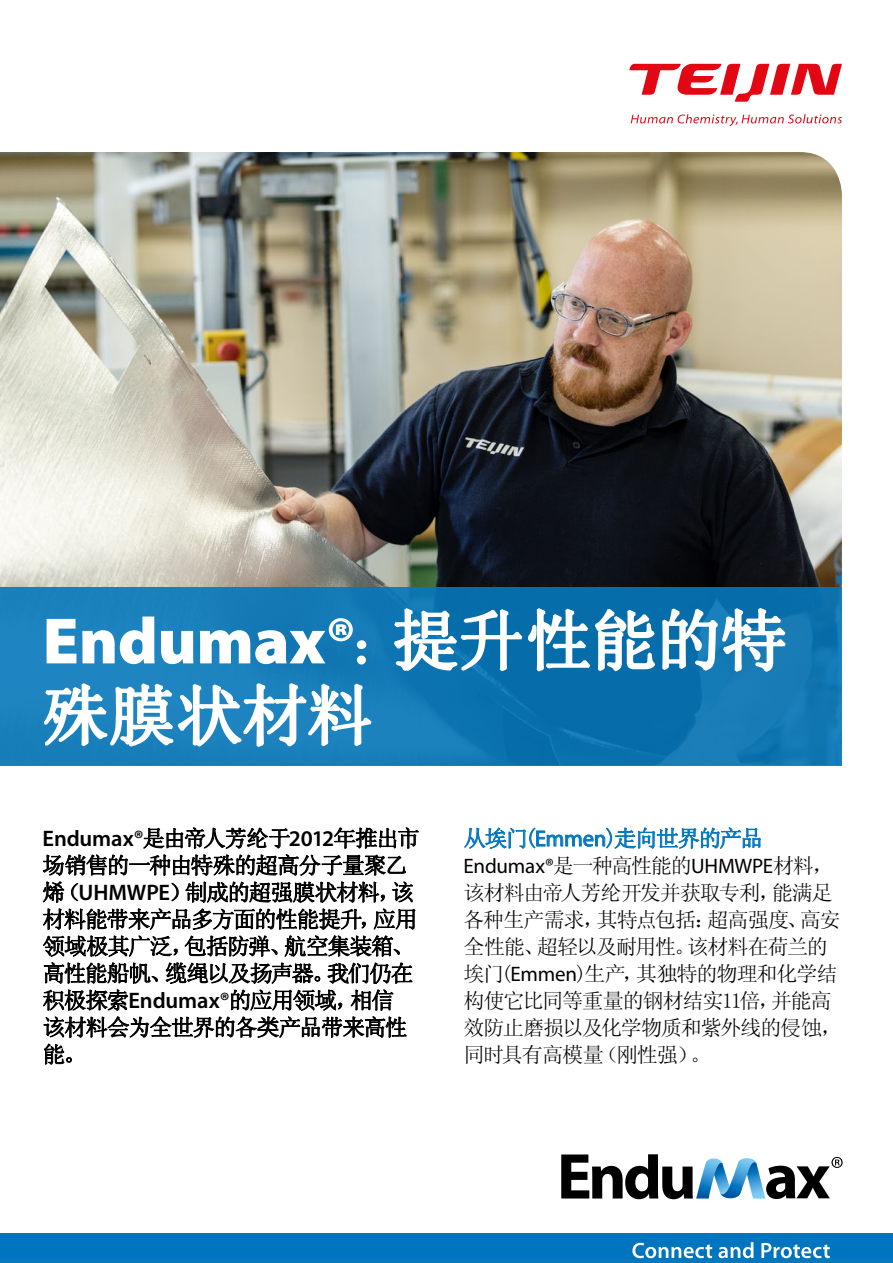
<style>
.page{position:relative;width:893px;height:1263px;background:#fff}
.page>*{position:absolute;margin:0;border:0;box-sizing:border-box;transform-origin:0 0}
.t1{font:900 66px "Myriad Pro";letter-spacing:-.005em;color:#fff}
.t2{font:66px "Sim Sun";color:#fff}
.t3{font:22.5px/27px "Sim Sun";letter-spacing:-.05em;color:#000}
.t4{font:600 22.5px "Myriad Pro";letter-spacing:-.005em;color:#000}
.t5{font:22.5px "Sim Sun";letter-spacing:-.065em;color:#0678bc}
.t6{font:21px/27px "Sim Sun";letter-spacing:-.05em;color:#000}
.t7{font:21px "Myriad Pro";letter-spacing:-.01em;color:#000}
.s1{font-family:"Sim Sun";font-weight:400}
.s2{font-family:"Myriad Pro";font-weight:600}
.s3{font-family:"Myriad Pro"}
.s4{font-family:"Sim Sun"}
</style>
<div class="page">
<svg style="left:631px;top:114px;width:211px;height:12px"></svg>
<svg style="left:629px;top:64px;width:213px;height:38px"></svg>
<svg style="left:43px;top:827px;width:376px;height:238px"></svg>
<svg style="left:464px;top:827px;width:297px;height:22px"></svg>
<div style="left:0;top:1233px;width:893px;height:30px;background:#0678bc"></div>
<div style="left:0;top:1234px;width:893px;height:25px;background:#0075bf"></div>
<svg style="left:632px;top:1243px;width:80px;height:15px"></svg>
<svg style="left:718px;top:1242px;width:36px;height:16px"></svg>
<svg style="left:761px;top:1243px;width:69px;height:15px"></svg>
<svg style="left:561px;top:1154px;width:282px;height:46px"></svg>
<img style="left:0;top:152px;width:842px;height:435px">
<svg style="left:0;top:587px;width:842px;height:178px;background:#1279b5"></svg>
<svg style="left:388px;top:605px;width:404px;height:70px"></svg>
<svg style="left:39px;top:680px;width:339px;height:71px"></svg>
<h1 class="t1" style="left:43px;top:597px;width:747px">Endumax®<span class="s1">：提升性能的特</span></h1>
<h1 class="t2" style="left:43px;top:682px;width:332px">殊膜状材料</h1>
<p class="t4" style="left:43px;top:824px;width:379px">Endumax®<span class="s1">是由帝人芳纶于</span>2012<span class="s1">年推出市</span></p>
<p class="t3" style="left:43px;top:851px;width:377px">场销售的一种由特殊的超高分子量聚乙烯（<span class="s2">UHMWPE</span>）制成的超强膜状材料，该材料能带来产品多方面的性能提升，应用领域极其广泛，包括防弹、航空集装箱、高性能船帆、缆绳以及扬声器。我们仍在积极探索<span class="s2">Endumax®</span>的应用领域，相信该材料会为全世界的各类产品带来高性能。</p>
<p class="t5" style="left:463px;top:827px;width:301px">从埃门(<span class="s3">Emmen</span>)走向世界的产品</p>
<p class="t7" style="left:463px;top:853px;width:371px">Endumax®<span class="s4">是一种高性能的</span>UHMWPE<span class="s4">材料，</span></p>
<p class="t6" style="left:463px;top:879px;width:380px">该材料由帝人芳纶开发并获取专利，能满足各种生产需求，其特点包括：超高强度、高安全性能、超轻以及耐用性。该材料在荷兰的埃门(<span class="s3">Emmen</span>)生产，其独特的物理和化学结构使它比同等重量的钢材结实11倍，并能高效防止磨损以及化学物质和紫外线的侵蚀，同时具有高模量（刚性强）。</p>
</div>
